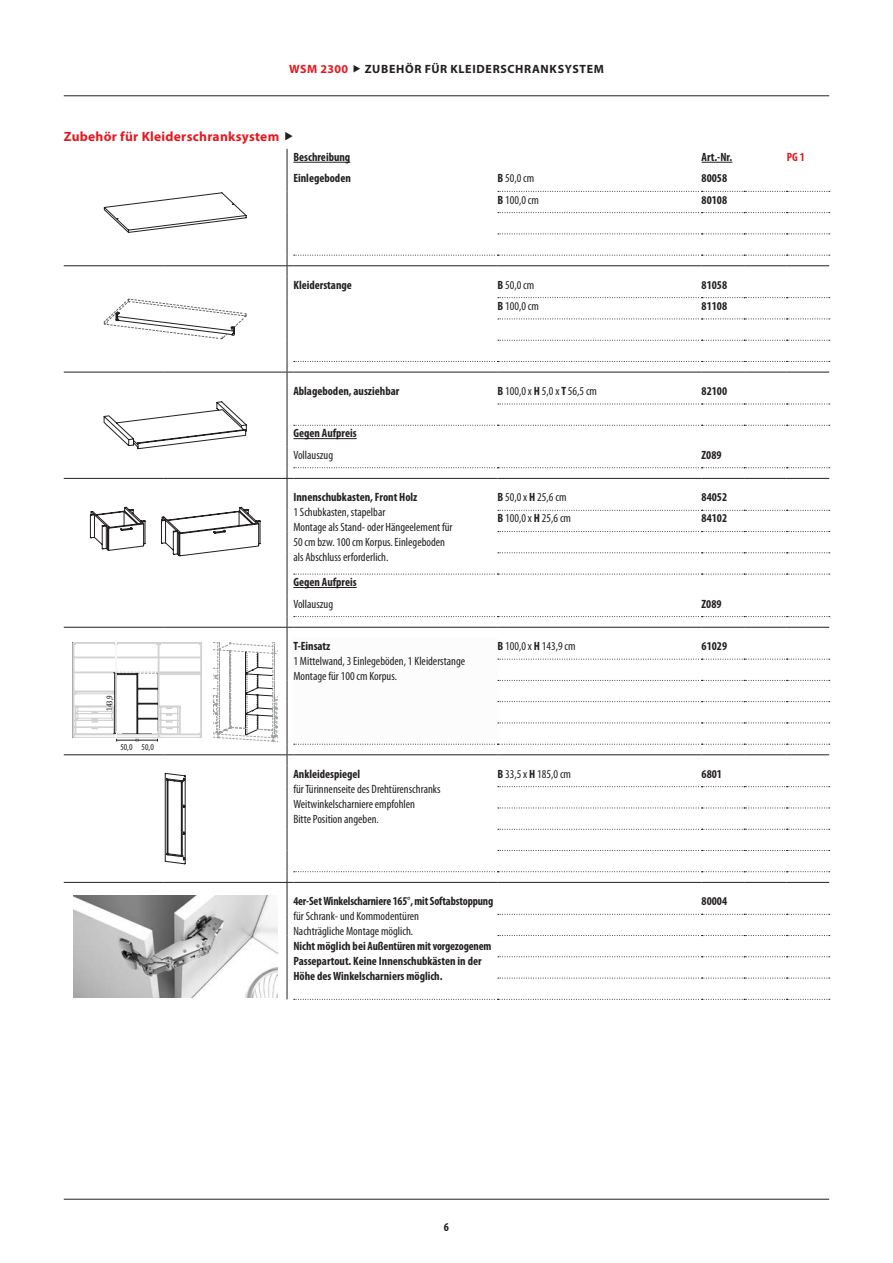
<style>
.page{position:relative;width:893px;height:1263px;background:#fff}
.page>*{position:absolute;margin:0;border:0;box-sizing:border-box;transform-origin:0 0}
.t1{font:700 13.5px "Myriad Pro";letter-spacing:.02em;color:#e21a21}
.t2{font:condensed 12px/15px "Myriad Pro";color:#231f20}
.t3{font:700 condensed 12px/15px "Myriad Pro";color:#231f20}
.t4{font:700 12px "Myriad Pro";letter-spacing:.055em;color:#231f20}
.t5{font:700 12px "Myriad Pro";letter-spacing:.04em;color:#e21a21}
.t6{font:700 condensed 12px "Myriad Pro";color:#e21a21}
.t7{font:condensed 9px "Myriad Pro";color:#231f20}
.s1{font-weight:700}
</style>
<div class="page">
<hr style="left:64px;top:1199px;width:765px;height:1px;background:#231f20">
<hr style="left:64px;top:95px;width:765px;height:1px;background:#231f20">
<hr style="left:64px;top:265px;width:100px;height:1px;background:#231f20">
<hr style="left:164px;top:265px;width:123px;height:1px;background:#231f20">
<hr style="left:64px;top:372px;width:100px;height:1px;background:#231f20">
<hr style="left:164px;top:372px;width:123px;height:1px;background:#231f20">
<hr style="left:64px;top:478px;width:100px;height:1px;background:#231f20">
<hr style="left:164px;top:478px;width:123px;height:1px;background:#231f20">
<hr style="left:64px;top:627px;width:100px;height:1px;background:#231f20">
<hr style="left:164px;top:627px;width:123px;height:1px;background:#231f20">
<hr style="left:64px;top:754px;width:100px;height:1px;background:#231f20">
<hr style="left:164px;top:754px;width:123px;height:1px;background:#231f20">
<hr style="left:64px;top:882px;width:100px;height:1px;background:#231f20">
<hr style="left:164px;top:882px;width:123px;height:1px;background:#231f20">
<svg style="left:287px;top:149px;width:543px;height:851px"></svg>
<hr style="left:293px;top:882px;width:204px;height:1px;background:#231f20">
<hr style="left:497px;top:882px;width:205px;height:1px;background:#231f20">
<hr style="left:702px;top:882px;width:42px;height:1px;background:#231f20">
<hr style="left:744px;top:882px;width:43px;height:1px;background:#231f20">
<hr style="left:787px;top:882px;width:42px;height:1px;background:#231f20">
<hr style="left:293px;top:162px;width:57px;height:1px;background:#231f20">
<hr style="left:702px;top:162px;width:30px;height:1px;background:#231f20">
<svg style="left:104px;top:192px;width:143px;height:41px"></svg>
<svg style="left:104px;top:299px;width:143px;height:40px"></svg>
<svg style="left:103px;top:401px;width:144px;height:48px"></svg>
<hr style="left:293px;top:438px;width:64px;height:1px;background:#231f20">
<svg style="left:161px;top:506px;width:100px;height:51px"></svg>
<svg style="left:90px;top:506px;width:56px;height:45px"></svg>
<hr style="left:293px;top:587px;width:64px;height:1px;background:#231f20">
<svg style="left:73px;top:642px;width:85px;height:99px"></svg>
<svg style="left:158px;top:642px;width:44px;height:96px"></svg>
<svg style="left:214px;top:642px;width:64px;height:100px"></svg>
<svg style="left:165px;top:773px;width:21px;height:91px"></svg>
<img style="left:73px;top:895px;width:204px;height:102px">
<p class="t5" style="left:289px;top:61px;width:61px">WSM 2300</p>
<p class="t4" style="left:365px;top:61px;width:241px">ZUBEHÖR FÜR KLEIDERSCHRANKSYSTEM</p>
<p class="t1" style="left:64px;top:128px;width:217px">Zubehör für Kleiderschranksystem</p>
<p class="t3" style="left:293px;top:149px;width:58px">Beschreibung</p>
<p class="t3" style="left:702px;top:149px;width:32px">Art.-Nr.</p>
<p class="t6" style="left:787px;top:150px;width:20px">PG 1</p>
<p class="t3" style="left:293px;top:171px;width:59px">Einlegeboden</p>
<p class="t2" style="left:497px;top:171px;width:38px"><span class="s1">B</span> 50,0 cm</p>
<p class="t3" style="left:702px;top:171px;width:27px">80058</p>
<p class="t2" style="left:497px;top:192px;width:43px"><span class="s1">B</span> 100,0 cm</p>
<p class="t3" style="left:702px;top:192px;width:27px">80108</p>
<p class="t7" style="left:104px;top:711px;width:17px;rotate:-90deg">143,9</p>
<p class="t7" style="left:120px;top:742px;width:35px">50,0 50,0</p>
<p class="t3" style="left:293px;top:277px;width:60px">Kleiderstange</p>
<p class="t2" style="left:497px;top:277px;width:38px"><span class="s1">B</span> 50,0 cm</p>
<p class="t3" style="left:702px;top:277px;width:27px">81058</p>
<p class="t2" style="left:497px;top:298px;width:43px"><span class="s1">B</span> 100,0 cm</p>
<p class="t3" style="left:702px;top:298px;width:27px">81108</p>
<p class="t3" style="left:293px;top:383px;width:107px">Ablageboden, ausziehbar</p>
<p class="t2" style="left:497px;top:383px;width:101px"><span class="s1">B</span> 100,0 x <span class="s1">H</span> 5,0 x <span class="s1">T</span> 56,5 cm</p>
<p class="t3" style="left:702px;top:383px;width:27px">82100</p>
<p class="t3" style="left:293px;top:426px;width:65px">Gegen Aufpreis</p>
<p class="t2" style="left:293px;top:447px;width:41px">Vollauszug</p>
<p class="t3" style="left:702px;top:447px;width:21px">Z089</p>
<p class="t3" style="left:293px;top:489px;width:126px">Innenschubkasten, Front Holz</p>
<p class="t2" style="left:293px;top:505px;width:161px">1 Schubkasten, stapelbar<br>Montage als Stand- oder Hängeelement für 50 cm bzw. 100 cm Korpus. Einlegeboden als Abschluss erforderlich.</p>
<p class="t2" style="left:497px;top:490px;width:70px"><span class="s1">B</span> 50,0 x <span class="s1">H</span> 25,6 cm</p>
<p class="t3" style="left:702px;top:489px;width:27px">84052</p>
<p class="t2" style="left:497px;top:511px;width:75px"><span class="s1">B</span> 100,0 x <span class="s1">H</span> 25,6 cm</p>
<p class="t3" style="left:702px;top:511px;width:27px">84102</p>
<p class="t3" style="left:293px;top:574px;width:65px">Gegen Aufpreis</p>
<p class="t2" style="left:293px;top:596px;width:41px">Vollauszug</p>
<p class="t3" style="left:702px;top:596px;width:21px">Z089</p>
<p class="t3" style="left:293px;top:638px;width:39px">T-Einsatz</p>
<p class="t2" style="left:293px;top:653px;width:173px">1 Mittelwand, 3 Einlegeböden, 1 Kleiderstange<br>Montage für 100 cm Korpus.</p>
<p class="t2" style="left:497px;top:638px;width:80px"><span class="s1">B</span> 100,0 x <span class="s1">H</span> 143,9 cm</p>
<p class="t3" style="left:702px;top:638px;width:27px">61029</p>
<p class="t3" style="left:293px;top:766px;width:68px">Ankleidespiegel</p>
<p class="t2" style="left:293px;top:781px;width:149px">für Türinnenseite des Drehtürenschranks<br>Weitwinkelscharniere empfohlen<br>Bitte Position angeben.</p>
<p class="t2" style="left:497px;top:766px;width:75px"><span class="s1">B</span> 33,5 x <span class="s1">H</span> 185,0 cm</p>
<p class="t3" style="left:702px;top:766px;width:22px">6801</p>
<p class="t3" style="left:293px;top:893px;width:201px">4er-Set Winkelscharniere 165°, mit Softabstoppung</p>
<p class="t2" style="left:293px;top:908px;width:127px">für Schrank- und Kommodentüren<br>Nachträgliche Montage möglich.</p>
<p class="t3" style="left:293px;top:938px;width:200px">Nicht möglich bei Außentüren mit vorgezogenem<br>Passepartout. Keine Innenschubkästen in der<br>Höhe des Winkelscharniers möglich.</p>
<p class="t3" style="left:702px;top:893px;width:27px">80004</p>
<p class="t3" style="left:444px;top:1219px;width:7px">6</p>
</div>
